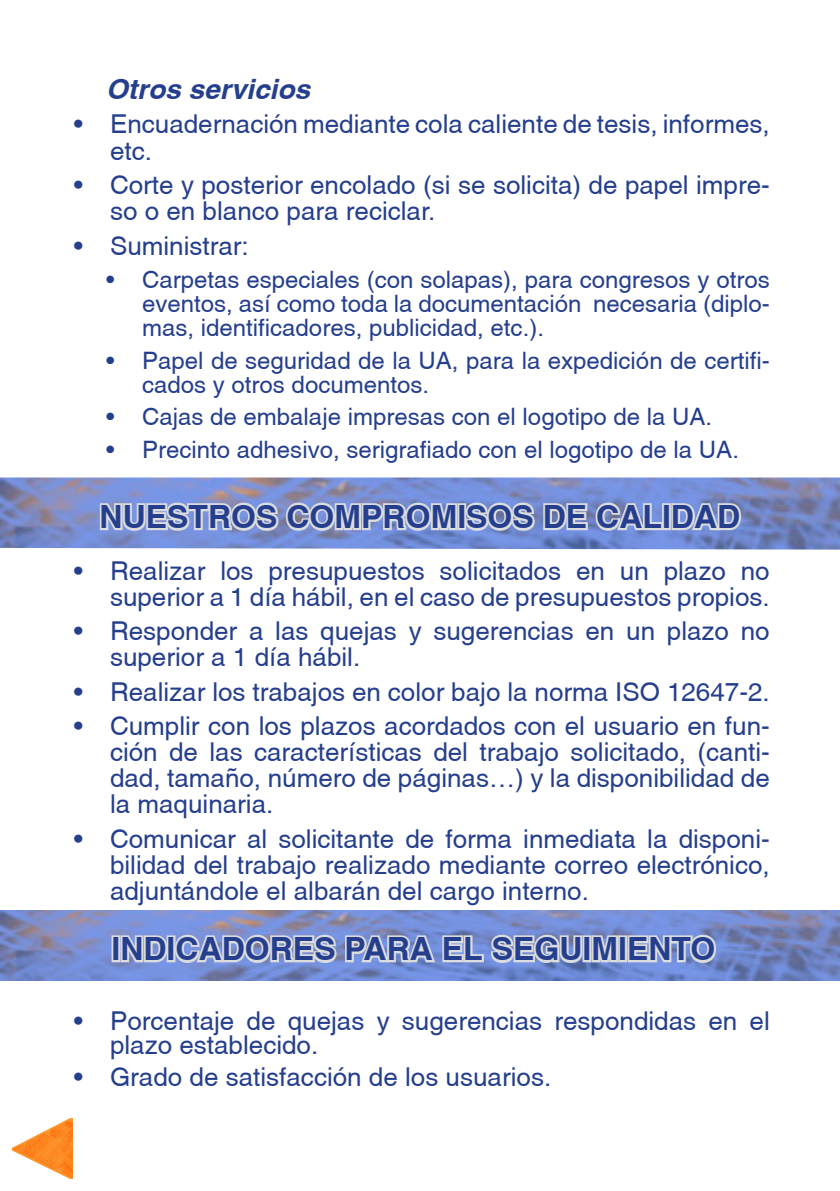
<style>
.page{position:relative;width:840px;height:1191px;background:#fff}
.page>*{position:absolute;margin:0;border:0;box-sizing:border-box;transform-origin:0 0}
.Viñeta{font:700 32px "Helonia";color:#253f8e}
.Cuerpo_1{font:italic 700 28px "Helonia";color:#253f8e}
.t1{font:26px/26px "Helonia";color:#253f8e}
.t2{font:24px/24px "Helonia";color:#253f8e;text-align:justify}
</style>
<div class="page">
<img style="left:12px;top:1119px;width:60px;height:60px">
<img style="left:0;top:477px;width:839px;height:72px">
<img style="left:0;top:910px;width:839px;height:70px">
<div style="left:111px;top:935px;width:9px;height:27px;border:4px solid #dbdcde"></div>
<svg style="left:118px;top:910px;width:501px;height:71px;background:#92a2d3"></svg>
<div style="left:617px;top:935px;width:9px;height:27px;border:4px solid #dbdcde"></div>
<svg style="left:625px;top:928px;width:93px;height:40px;background:#a7b4da"></svg>
<svg style="left:98px;top:477px;width:645px;height:73px;background:#95a5d5"></svg>
<p class="Cuerpo_1" style="left:106px;top:72px;width:205px">Otros servicios</p>
<p class="t1" style="left:110px;top:111px;width:661px;text-indent:-36px">• Encuadernación mediante cola caliente de tesis, informes, etc.</p>
<p class="t1" style="left:110px;top:172px;width:661px;text-indent:-36px">• Corte y posterior encolado (si se solicita) de papel impre&shy;so o en blanco para reciclar.</p>
<p class="t1" style="left:74px;top:232px;width:176px">• Suministrar:</p>
<p class="t2" style="left:142px;top:268px;width:629px;text-indent:-36px">• Carpetas especiales (con solapas), para congresos y otros eventos, así como toda la documentación necesaria (diplo&shy;mas, identificadores, publicidad, etc.).</p>
<p class="t2" style="left:142px;top:348px;width:629px;text-indent:-36px">• Papel de seguridad de la UA, para la expedición de certifi&shy;cados y otros documentos.</p>
<p class="t2" style="left:106px;top:405px;width:607px">• Cajas de embalaje impresas con el logotipo de la UA.</p>
<p class="t2" style="left:106px;top:437px;width:634px">• Precinto adhesivo, serigrafiado con el logotipo de la UA.</p>
<p class="Viñeta" style="left:100px;top:497px;width:642px">NUESTROS COMPROMISOS DE CALIDAD</p>
<p class="t1" style="left:74px;top:557px;width:697px;text-align:right">• Realizar los presupuestos solicitados en un plazo no superior a 1 día hábil, en el caso de presupuestos propios.</p>
<p class="t1" style="left:110px;top:618px;width:661px;text-indent:-36px">• Responder a las quejas y sugerencias en un plazo no superior a 1 día hábil.</p>
<p class="t1" style="left:74px;top:678px;width:697px">• Realizar los trabajos en color bajo la norma ISO 12647-2.</p>
<p class="t1" style="left:110px;top:713px;width:661px;text-align:justify;text-indent:-36px">• Cumplir con los plazos acordados con el usuario en fun&shy;ción de las características del trabajo solicitado, (canti&shy;dad, tamaño, número de páginas…) y la disponibilidad de la maquinaria.</p>
<p class="t1" style="left:110px;top:825px;width:661px;text-align:justify;text-indent:-36px">• Comunicar al solicitante de forma inmediata la disponi&shy;bilidad del trabajo realizado mediante correo electrónico, adjuntándole el albarán del cargo interno.</p>
<p class="Viñeta" style="left:111px;top:929px;width:605px">INDICADORES PARA EL SEGUIMIENTO</p>
<p class="t1" style="left:110px;top:1008px;width:661px;line-height:24px;text-indent:-36px">• Porcentaje de quejas y sugerencias respondidas en el plazo establecido.</p>
<p class="t1" style="left:74px;top:1064px;width:478px">• Grado de satisfacción de los usuarios.</p>
</div>
